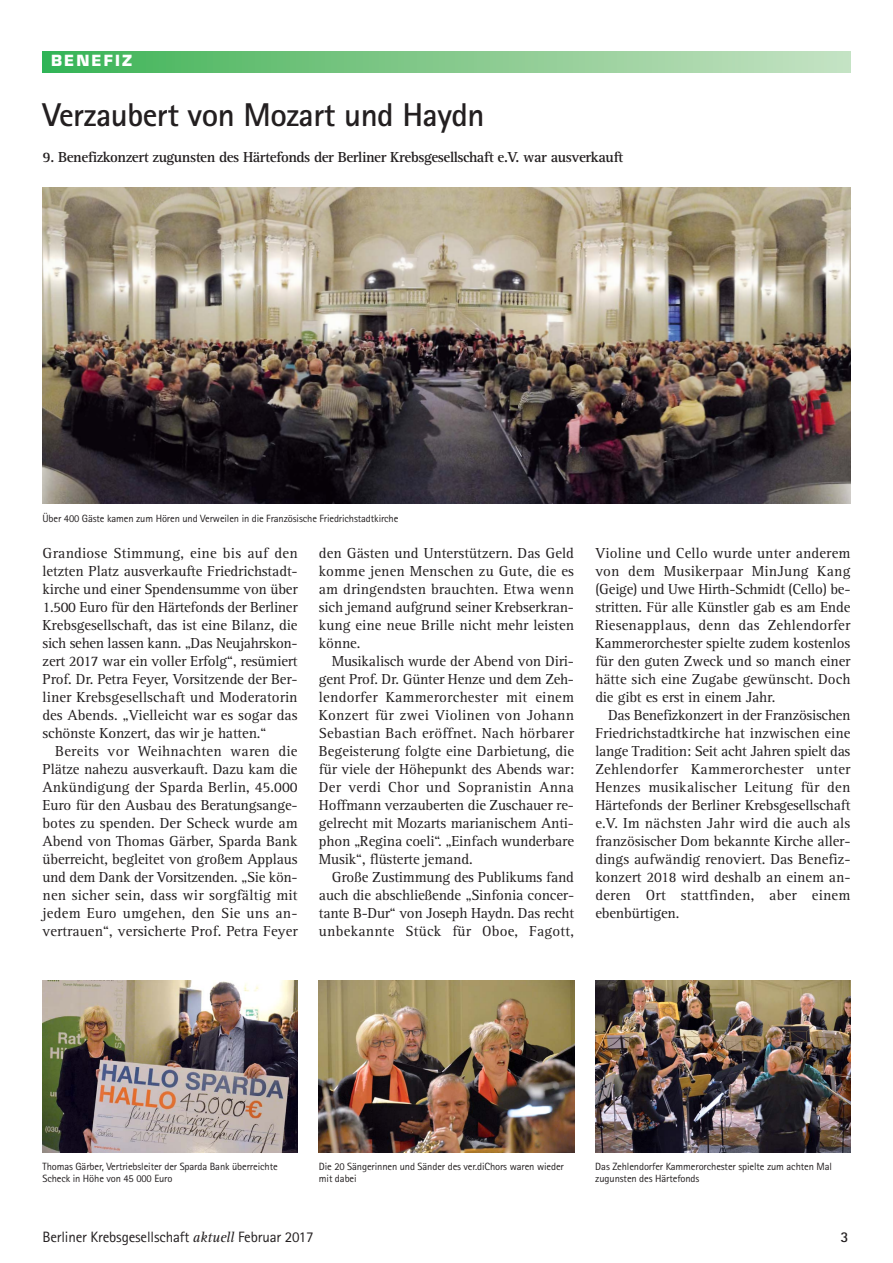
<style>
.page{position:relative;width:893px;height:1263px;background:#fff}
.page>*{position:absolute;margin:0;border:0;box-sizing:border-box;transform-origin:0 0}
.t1{font:700 33px "Rotis Sans Serif";letter-spacing:-.015em;color:#231f20}
.t2{font:15px/18px "Rotis Serif";color:#231f20;text-align:justify}
.t3{font:700 15px "Rotis Serif";letter-spacing:-.03em;color:#231f20}
.t4{font:15px "Rotis Sans Serif";letter-spacing:-.01em;color:#231f20}
.t5{font:700 15px "Eurostile";letter-spacing:.14em;color:#fff}
.t6{font:700 15px "Rotis Sans Serif";color:#231f20}
.t7{font:10.5px/12px "Rotis Sans Serif";letter-spacing:-.01em;color:#231f20}
.s1{font-family:"Rotis Serif";font-style:italic}
</style>
<div class="page">
<div style="left:43px;top:51px;width:807px;height:21px;background:linear-gradient(to right,#3db356,#c9e1c3)"></div>
<img style="left:43px;top:981px;width:255px;height:172px">
<img style="left:319px;top:981px;width:255px;height:172px">
<img style="left:595px;top:981px;width:255px;height:172px">
<img style="left:43px;top:188px;width:807px;height:316px">
<p class="t5" style="left:51px;top:55px;width:83px">BENEFIZ</p>
<h1 class="t1" style="left:43px;top:103px;width:444px">Verzaubert von Mozart und Haydn</h1>
<p class="t3" style="left:43px;top:152px;width:582px">9. Benefizkonzert zugunsten des Härtefonds der Berliner Krebsgesellschaft e.V. war ausverkauft</p>
<p class="t7" style="left:43px;top:514px;width:357px">Über 400 Gäste kamen zum Hören und Verweilen in die Französische Friedrichstadtkirche</p>
<p class="t2" style="left:43px;top:545px;width:257px">Grandiose Stimmung, eine bis auf den letzten Platz ausverkaufte Friedrichstadt&shy;kirche und einer Spendensumme von über 1.500 Euro für den Härtefonds der Berliner Krebsgesellschaft, das ist eine Bilanz, die sich sehen lassen kann. „Das Neujahrskon&shy;zert 2017 war ein voller Erfolg“, resümiert Prof. Dr. Petra Feyer, Vorsitzende der Ber&shy;liner Krebsgesellschaft und Moderatorin des Abends. „Vielleicht war es sogar das schönste Konzert, das wir je hatten.“</p>
<p class="t2" style="left:43px;top:743px;width:257px;text-indent:13px">Bereits vor Weihnachten waren die Plätze nahezu ausverkauft. Dazu kam die Ankündigung der Sparda Berlin, 45.000<br>Euro für den Ausbau des Beratungsange&shy;botes zu spenden. Der Scheck wurde am Abend von Thomas Gärber, Sparda Bank überreicht, begleitet von großem Applaus und dem Dank der Vorsitzenden. „Sie kön&shy;nen sicher sein, dass wir sorgfältig mit jedem Euro umgehen, den Sie uns an - vertrauen“, versicherte Prof. Petra Feyer</p>
<p class="t2" style="left:319px;top:545px;width:257px">den Gästen und Unterstützern. Das Geld komme jenen Menschen zu Gute, die es am dringendsten brauchten. Etwa wenn sich jemand aufgrund seiner Krebserkran&shy;kung eine neue Brille nicht mehr leisten könne.</p>
<p class="t2" style="left:319px;top:653px;width:257px;text-indent:13px">Musikalisch wurde der Abend von Diri&shy;gent Prof. Dr. Günter Henze und dem Zeh&shy;lendorfer Kammerorchester mit einem Konzert für zwei Violinen von Johann Sebastian Bach eröffnet. Nach hörbarer Begeisterung folgte eine Darbietung, die für viele der Höhepunkt des Abends war:<br>Der verdi Chor und Sopranistin Anna Hoffmann verzauberten die Zuschauer re&shy;gelrecht mit Mozarts marianischem Anti&shy;phon „Regina coeli“. „Einfach wunderbare Musik“, flüsterte jemand.</p>
<p class="t2" style="left:319px;top:869px;width:257px;text-indent:13px">Große Zustimmung des Publikums fand auch die abschließende „Sinfonia concer&shy;tante B-Dur“ von Joseph Haydn. Das recht unbekannte Stück für Oboe, Fagott,</p>
<p class="t2" style="left:595px;top:545px;width:257px">Violine und Cello wurde unter anderem von dem Musikerpaar MinJung Kang (Geige) und Uwe Hirth-Schmidt (Cello) be&shy;stritten. Für alle Künstler gab es am Ende Riesenapplaus, denn das Zehlendorfer Kammerorchester spielte zudem kostenlos für den guten Zweck und so manch einer hätte sich eine Zugabe gewünscht. Doch die gibt es erst in einem Jahr.</p>
<p class="t2" style="left:595px;top:707px;width:257px;text-indent:13px">Das Benefizkonzert in der Französischen Friedrichstadtkirche hat inzwischen eine lange Tradition: Seit acht Jahren spielt das Zehlendorfer Kammerorchester unter Henzes musikalischer Leitung für den Härtefonds der Berliner Krebsgesellschaft e.V. Im nächsten Jahr wird die auch als französischer Dom bekannte Kirche aller&shy;dings aufwändig renoviert. Das Benefiz&shy;konzert 2018 wird deshalb an einem an&shy;deren Ort stattfinden, aber einem ebenbürtigen.</p>
<p class="t7" style="left:43px;top:1162px;width:237px">Thomas Gärber, Vertriebsleiter der Sparda Bank überreichte<br>Scheck in Höhe von 45 000 Euro</p>
<p class="t7" style="left:319px;top:1162px;width:246px">Die 20 Sängerinnen und Sänder des ver.diChors waren wieder mit dabei</p>
<p class="t7" style="left:595px;top:1162px;width:238px">Das Zehlendorfer Kammerorchester spielte zum achten Mal zugunsten des Härtefonds</p>
<p class="t4" style="left:43px;top:1232px;width:273px">Berliner Krebsgesellschaft <span class="s1">aktuell</span> Februar 2017</p>
<p class="t6" style="left:840px;top:1232px;width:10px">3</p>
</div>
